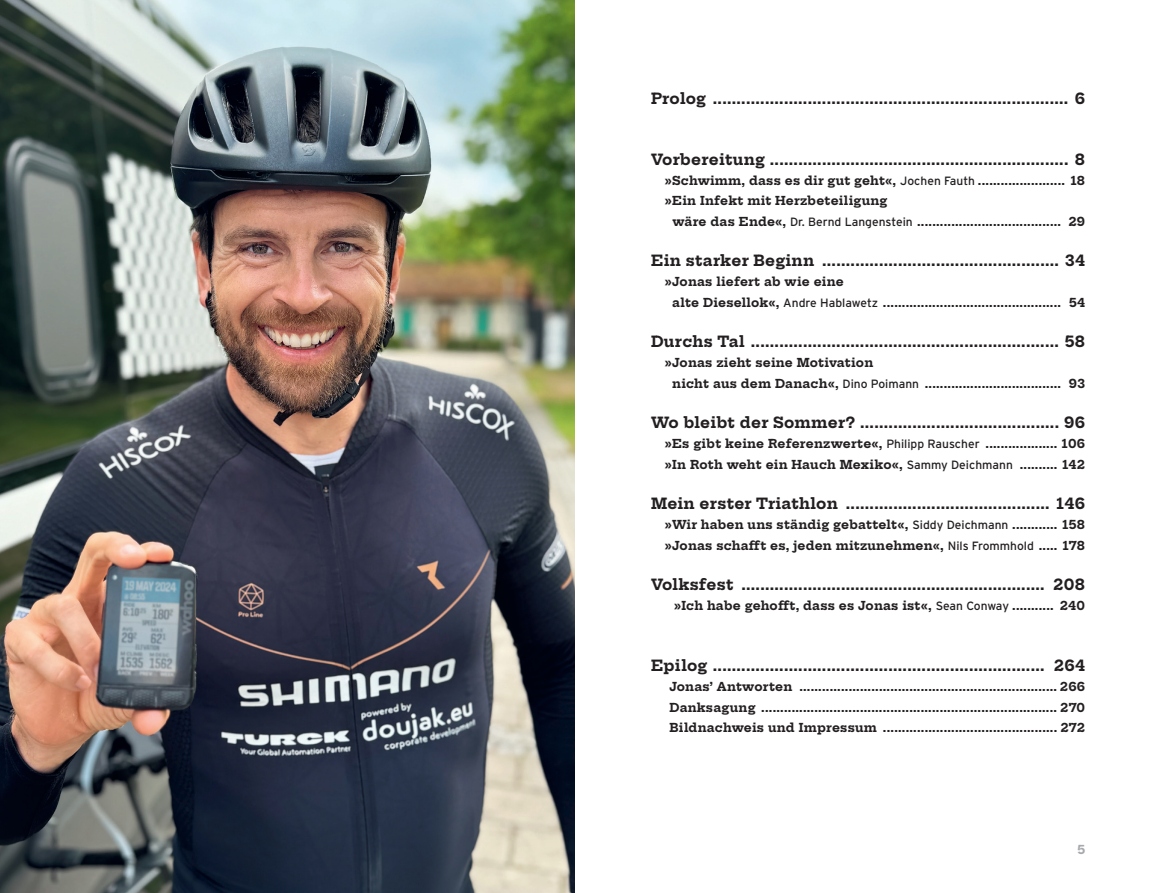
<style>
.page{position:relative;width:1149px;height:893px;background:#fff}
.page>*{position:absolute;margin:0;border:0;box-sizing:border-box;transform-origin:0 0}
._02_Headline_zwischen{font:700 15px "Hepta Slab";letter-spacing:.02em;color:#231f20}
._02_Headline_zwischen-2{font:700 12px/20.2px "Hepta Slab";letter-spacing:.02em;color:#231f20}
.t1{font:700 12px "Hepta Slab";color:#a8a9ad}
.s1{font-family:"Interstate";font-weight:400}
</style>
<div class="page">
<img style="left:0;top:0;width:574px;height:893px">
<p class="_02_Headline_zwischen" style="left:651px;top:86px;width:435px">Prolog ........................................................................... 6</p>
<p class="_02_Headline_zwischen" style="left:651px;top:147px;width:435px">Vorbereitung ............................................................... 8</p>
<p class="_02_Headline_zwischen-2" style="left:664px;top:169px;width:421px">»Schwimm, dass es dir gut geht«, <span class="s1">Jochen Fauth</span> ....................... 18</p>
<p class="_02_Headline_zwischen-2" style="left:664px;top:189px;width:224px">»Ein Infekt mit Herzbeteiligung</p>
<p class="_02_Headline_zwischen-2" style="left:672px;top:210px;width:414px">wäre das Ende«, <span class="s1">Dr. Bernd Langenstein</span> ...................................... 29</p>
<p class="_02_Headline_zwischen" style="left:651px;top:248px;width:435px">Ein starker Beginn .................................................. 34</p>
<p class="_02_Headline_zwischen-2" style="left:672px;top:270px;width:414px;text-indent:-7px">»Jonas liefert ab wie eine<br>alte Diesellok«, <span class="s1">Andre Hablawetz</span> ............................................... 54</p>
<p class="_02_Headline_zwischen" style="left:651px;top:329px;width:435px">Durchs Tal ................................................................. 58</p>
<p class="_02_Headline_zwischen-2" style="left:672px;top:351px;width:414px;text-indent:-7px">»Jonas zieht seine Motivation<br>nicht aus dem Danach«, <span class="s1">Dino Poimann</span> .................................... 93</p>
<p class="_02_Headline_zwischen" style="left:651px;top:410px;width:435px">Wo bleibt der Sommer? .......................................... 96</p>
<p class="_02_Headline_zwischen-2" style="left:664px;top:432px;width:421px">»Es gibt keine Referenzwerte«, <span class="s1">Philipp Rauscher</span> ................... 106 »In Roth weht ein Hauch Mexiko«, <span class="s1">Sammy Deichmann</span> .......... 142</p>
<p class="_02_Headline_zwischen" style="left:651px;top:491px;width:435px">Mein erster Triathlon ........................................... 146</p>
<p class="_02_Headline_zwischen-2" style="left:664px;top:513px;width:421px">»Wir haben uns ständig gebattelt«, <span class="s1">Siddy Deichmann</span> ............ 158 »Jonas schafft es, jeden mitzunehmen«, <span class="s1">Nils Frommhold</span> ..... 178</p>
<p class="_02_Headline_zwischen" style="left:651px;top:572px;width:435px">Volksfest ................................................................ 208</p>
<p class="_02_Headline_zwischen-2" style="left:674px;top:594px;width:412px">»Ich habe gehofft, dass es Jonas ist«, <span class="s1">Sean Conway</span> ........... 240</p>
<p class="_02_Headline_zwischen" style="left:651px;top:653px;width:435px">Epilog ...................................................................... 264</p>
<p class="_02_Headline_zwischen-2" style="left:669px;top:675px;width:417px;text-align:justify">Jonas’ Antworten .................................................................... 266<br>Danksagung .............................................................................. 270<br>Bildnachweis und Impressum .............................................. 272</p>
<p class="t1" style="left:1076px;top:839px;width:10px">5</p>
</div>
